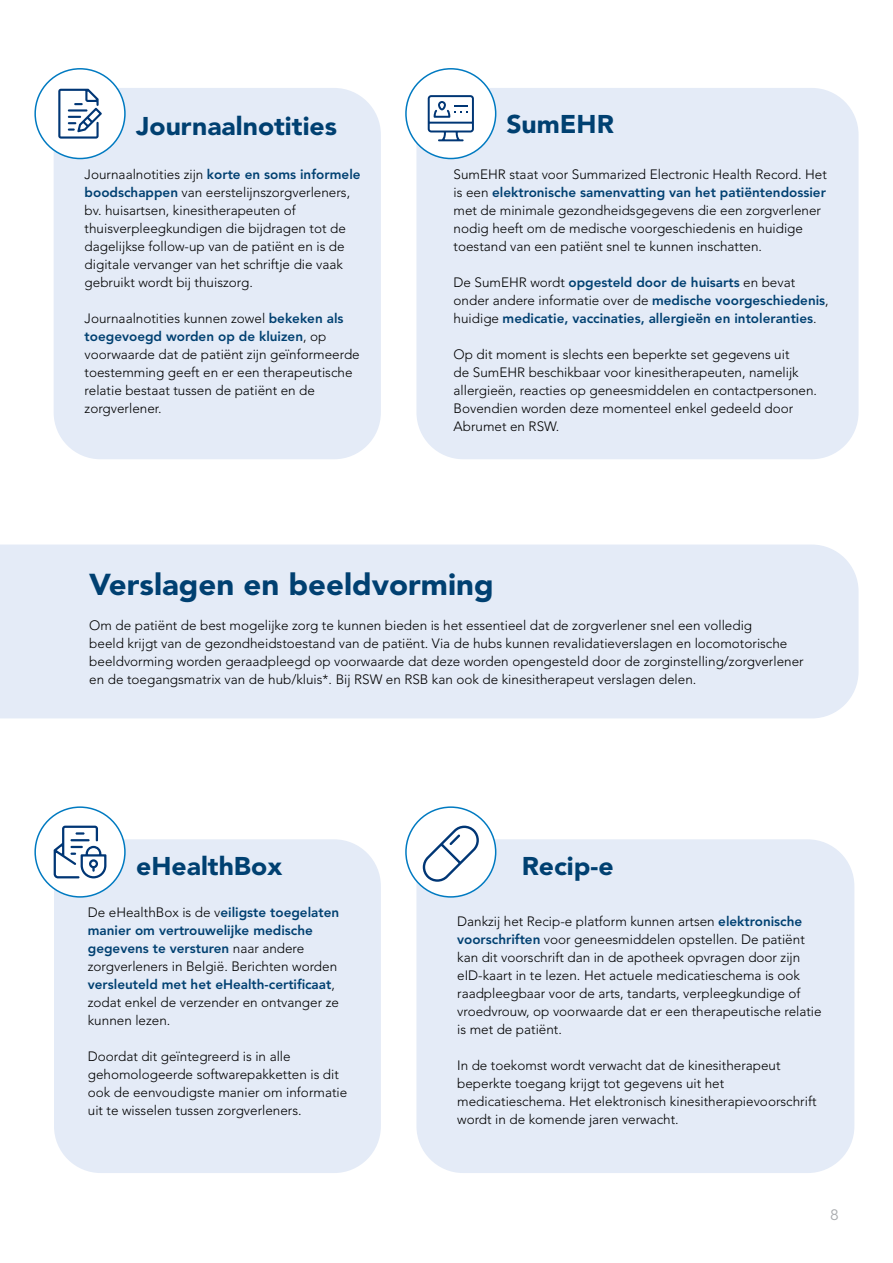
<style>
.page{position:relative;width:893px;height:1263px;background:#fff}
.page>*{position:absolute;margin:0;border:0;box-sizing:border-box;transform-origin:0 0}
.t1{font:900 30px "Avenir LT Std";color:#004071;scale:1.04 1}
.t2{font:900 25.5px "Avenir LT Std";color:#004071;scale:1.04 1}
.t3{font:15px "Avenir LT Std";color:#a9abae;scale:1.04 1}
.t4{font:300 13.5px/18px "Avenir LT Std";color:#000}
.t5{font:800 13.5px/18px "Avenir LT Std";color:#004071}
.s1{font-weight:800;color:#004071}
.s2{font-weight:300;color:#000}
</style>
<div class="page">
<div style="left:416px;top:88px;width:442px;height:371px;background:#e4ebf7;border-radius:47px"></div>
<div style="left:406px;top:69px;width:90px;height:90px;background:#fff;border-radius:50%"></div>
<div style="left:405px;top:68px;width:91px;height:91px;border:2px solid #007ac1;border-radius:50%"></div>
<svg style="left:428px;top:95px;width:46px;height:46px"></svg>
<div style="left:54px;top:88px;width:327px;height:371px;background:#e4ebf7;border-radius:47px"></div>
<div style="left:35px;top:69px;width:90px;height:90px;background:#fff;border-radius:50%"></div>
<div style="left:34px;top:68px;width:92px;height:91px;border:2px solid #007ac1;border-radius:50%"></div>
<svg style="left:58px;top:89px;width:44px;height:50px"></svg>
<div style="left:0;top:544px;width:858px;height:174px;background:#e4ebf7"></div>
<div style="left:54px;top:839px;width:327px;height:334px;background:#e4ebf7;border-radius:47px"></div>
<div style="left:416px;top:839px;width:438px;height:334px;background:#e4ebf7;border-radius:47px"></div>
<div style="left:406px;top:807px;width:90px;height:90px;background:#fff;border-radius:50%"></div>
<div style="left:405px;top:806px;width:91px;height:92px;border:2px solid #007ac1;border-radius:50%"></div>
<div style="left:35px;top:807px;width:90px;height:90px;background:#fff;border-radius:50%"></div>
<div style="left:34px;top:806px;width:92px;height:92px;border:2px solid #007ac1;border-radius:50%"></div>
<svg style="left:54px;top:826px;width:52px;height:52px"></svg>
<svg style="left:423px;top:826px;width:56px;height:56px"></svg>
<h2 class="t2" style="left:136px;top:110px;width:195px">Journaalnotities</h2>
<p class="t4" style="left:85px;top:165px;width:277px">Journaalnotities zijn <span class="s1">korte en soms informele boodschappen</span> van eerstelijnszorgverleners, bv. huisartsen, kinesitherapeuten of thuisverpleegkundigen die bijdragen tot de dagelijkse follow-up van de patiënt en is de digitale vervanger van het schriftje die vaak gebruikt wordt bij thuiszorg.</p>
<p class="t4" style="left:85px;top:309px;width:277px">Journaalnotities kunnen zowel <span class="s1">bekeken als toegevoegd worden op de kluizen</span>, op voorwaarde dat de patiënt zijn geïnformeerde toestemming geeft en er een therapeutische relatie bestaat tussen de patiënt en de zorgverlener.</p>
<h2 class="t2" style="left:506px;top:109px;width:105px">SumEHR</h2>
<p class="t4" style="left:454px;top:165px;width:375px">SumEHR staat voor Summarized Electronic Health Record. Het is een <span class="s1">elektronische samenvatting van het patiëntendossier </span>met de minimale gezondheidsgegevens die een zorgverlener nodig heeft om de medische voorgeschiedenis en huidige toestand van een patiënt snel te kunnen inschatten.</p>
<p class="t5" style="left:454px;top:273px;width:377px"><span class="s2">De SumEHR wordt</span> opgesteld door de huisarts <span class="s2">en bevat onder andere informatie over de</span> medische voorgeschiedenis<span class="s2">, huidige</span> medicatie, vaccinaties, allergieën en intoleranties<span class="s2">.</span></p>
<p class="t4" style="left:454px;top:345px;width:365px">Op dit moment is slechts een beperkte set gegevens uit<br>de SumEHR beschikbaar voor kinesitherapeuten, namelijk allergieën, reacties op geneesmiddelen en contactpersonen.<br>Bovendien worden deze momenteel enkel gedeeld door Abrumet en RSW.</p>
<h1 class="t1" style="left:89px;top:566px;width:390px">Verslagen en beeldvorming</h1>
<p class="t4" style="left:89px;top:616px;width:716px">Om de patiënt de best mogelijke zorg te kunnen bieden is het essentieel dat de zorgverlener snel een volledig<br>beeld krijgt van de gezondheidstoestand van de patiënt. Via de hubs kunnen revalidatieverslagen en locomotorische beeldvorming worden geraadpleegd op voorwaarde dat deze worden opengesteld door de zorginstelling/zorgverlener en de toegangsmatrix van de hub/kluis*. Bij RSW en RSB kan ook de kinesitherapeut verslagen delen.</p>
<h2 class="t2" style="left:136px;top:850px;width:142px">eHealthBox</h2>
<p class="t4" style="left:88px;top:904px;width:253px">De eHealthBox is de v<span class="s1">eiligste toegelaten manier om vertrouwelijke medische gegevens te versturen</span> naar andere zorgverleners in België. Berichten worden <span class="s1">versleuteld met het eHealth-certificaat</span>, zodat enkel de verzender en ontvanger ze kunnen lezen.</p>
<p class="t4" style="left:88px;top:1048px;width:261px">Doordat dit geïntegreerd is in alle gehomologeerde softwarepakketten is dit ook de eenvoudigste manier om informatie uit te wisselen tussen zorgverleners.</p>
<h2 class="t2" style="left:522px;top:850px;width:90px">Recip-e</h2>
<p class="t4" style="left:457px;top:912px;width:366px">Dankzij het Recip-e platform kunnen artsen <span class="s1">elektronische voorschriften</span> voor geneesmiddelen opstellen. De patiënt kan dit voorschrift dan in de apotheek opvragen door zijn eID-kaart in te lezen. Het actuele medicatieschema is ook raadpleegbaar voor de arts, tandarts, verpleegkundige of vroedvrouw, op voorwaarde dat er een therapeutische relatie is met de patiënt.</p>
<p class="t4" style="left:457px;top:1056px;width:361px">In de toekomst wordt verwacht dat de kinesitherapeut beperkte toegang krijgt tot gegevens uit het medicatieschema. Het elektronisch kinesitherapievoorschrift wordt in de komende jaren verwacht.</p>
<p class="t3" style="left:830px;top:1206px;width:10px">8</p>
</div>
